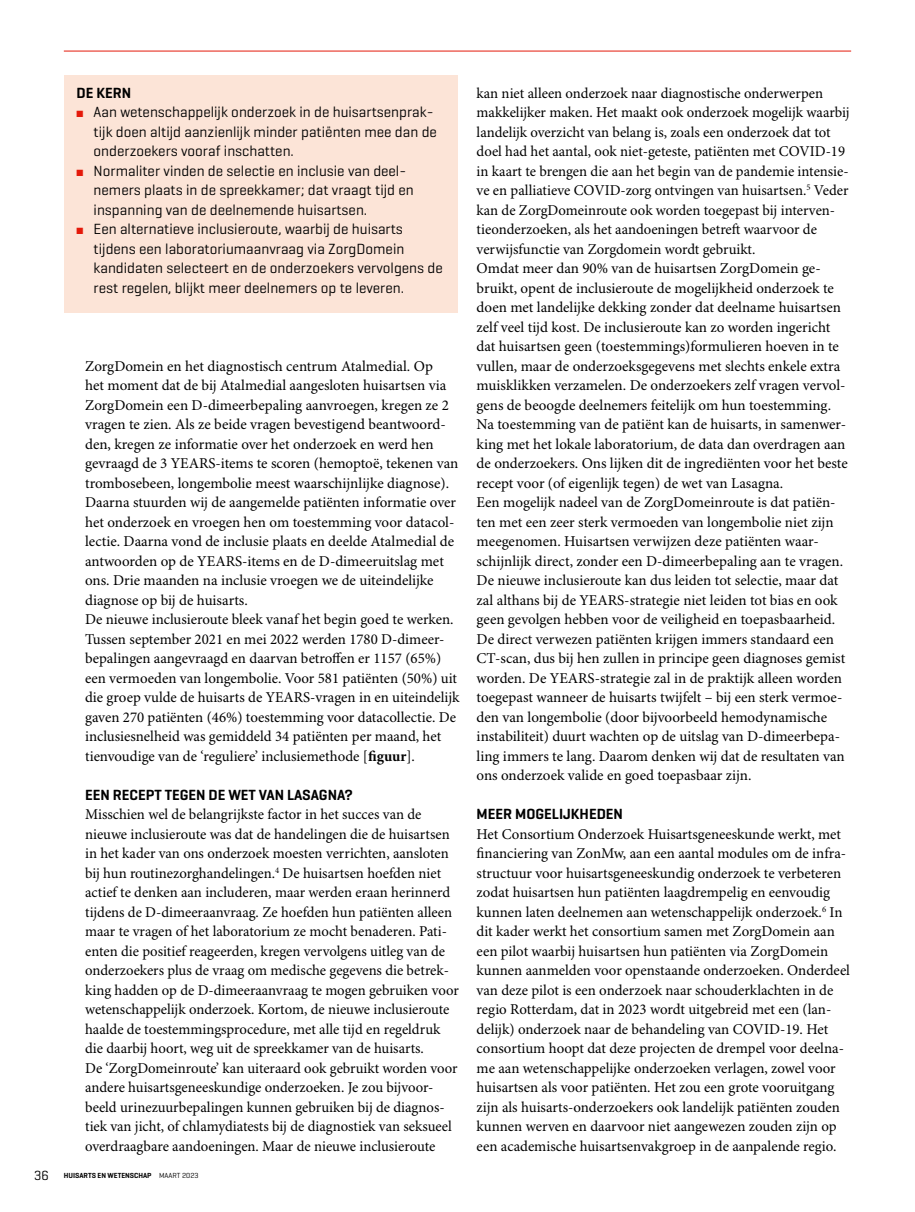
<style>
.page{position:relative;width:915px;height:1212px;background:#fff}
.page>*{position:absolute;margin:0;border:0;box-sizing:border-box;transform-origin:0 0}
.Para_broodtekst{font:15px/19.5px "Minion Pro";color:#000}
.t1{font:15px/19.5px "Geogrotesque";color:#000}
.SectionHeading_1_tus{font:600 15px "Geogrotesque";color:#000}
.Box_Heading_kader_ko{font:600 15px "Geogrotesque";color:#000}
.t2{font:600 7.5px "Geogrotesque";color:#000}
.s1{color:#e4190a}
.s2{font-weight:700}
.s3{font-weight:400;font-size:13.5px}
.s4{font-weight:400}
</style>
<div class="page">
<hr style="left:64px;top:51px;width:786px;height:1px;background:#e4190a">
<div style="left:64px;top:75px;width:393px;height:237px;background:#fce4d7"></div>
<p class="Box_Heading_kader_ko" style="left:77px;top:83px;width:56px">DE KERN</p>
<p class="t1" style="left:94px;top:102px;width:345px;text-indent:-17px"><span class="s1">■</span> Aan wetenschappelijk onderzoek in de huisartsenprak&shy;tijk doen altijd aanzienlijk minder patiënten mee dan de onderzoekers vooraf inschatten.</p>
<p class="t1" style="left:94px;top:160px;width:321px;text-indent:-17px"><span class="s1">■</span> Normaliter vinden de selectie en inclusie van deel&shy;nemers plaats in de spreekkamer; dat vraagt tijd en inspanning van de deelnemende huisartsen.</p>
<p class="t1" style="left:94px;top:219px;width:350px;text-indent:-17px"><span class="s1">■</span> Een alternatieve inclusieroute, waarbij de huisarts tijdens een laboratoriumaanvraag via ZorgDomein kandidaten selecteert en de onderzoekers vervolgens de rest regelen, blijkt meer deelnemers op te leveren.</p>
<p class="Para_broodtekst" style="left:85px;top:357px;width:374px">ZorgDomein en het diagnostisch centrum Atalmedial. Op<br>het moment dat de bij Atalmedial aangesloten huisartsen via ZorgDomein een D-dimeerbepaling aanvroegen, kregen ze 2 vragen te zien. Als ze beide vragen bevestigend beantwoord&shy;den, kregen ze informatie over het onderzoek en werd hen gevraagd de 3 YEARS-items te scoren (hemoptoë, tekenen van trombosebeen, longembolie meest waarschijnlijke diagnose).<br>Daarna stuurden wij de aangemelde patiënten informatie over het onderzoek en vroegen hen om toestemming voor datacol&shy;lectie. Daarna vond de inclusie plaats en deelde Atalmedial de antwoorden op de YEARS-items en de D-dimeeruitslag met ons. Drie maanden na inclusie vroegen we de uiteindelijke diagnose op bij de huisarts.</p>
<p class="Para_broodtekst" style="left:85px;top:610px;width:376px">De nieuwe inclusieroute bleek vanaf het begin goed te werken.<br>Tussen september 2021 en mei 2022 werden 1780 D-dimeer&shy;bepalingen aangevraagd en daarvan betroffen er 1157 (65%) een vermoeden van longembolie. Voor 581 patiënten (50%) uit die groep vulde de huisarts de YEARS-vragen in en uiteindelijk gaven 270 patiënten (46%) toestemming voor datacollectie. De inclusiesnelheid was gemiddeld 34 patiënten per maand, het tienvoudige van de ‘reguliere’ inclusiemethode [<span class="s2">figuur</span>].</p>
<p class="SectionHeading_1_tus" style="left:85px;top:785px;width:269px">EEN RECEPT TEGEN DE WET VAN LASAGNA?</p>
<p class="Para_broodtekst" style="left:85px;top:805px;width:375px">Misschien wel de belangrijkste factor in het succes van de nieuwe inclusieroute was dat de handelingen die de huisartsen in het kader van ons onderzoek moesten verrichten, aansloten bij hun routinezorghandelingen.<sup>4</sup> De huisartsen hoefden niet actief te denken aan includeren, maar werden eraan herinnerd tijdens de D-dimeeraanvraag. Ze hoefden hun patiënten alleen maar te vragen of het laboratorium ze mocht benaderen. Pati&shy;ënten die positief reageerden, kregen vervolgens uitleg van de onderzoekers plus de vraag om medische gegevens die betrek&shy;king hadden op de D-dimeeraanvraag te mogen gebruiken voor wetenschappelijk onderzoek. Kortom, de nieuwe inclusieroute haalde de toestemmingsprocedure, met alle tijd en regeldruk die daarbij hoort, weg uit de spreekkamer van de huisarts.</p>
<p class="Para_broodtekst" style="left:85px;top:1059px;width:374px">De ‘ZorgDomeinroute’ kan uiteraard ook gebruikt worden voor andere huisartsgeneeskundige onderzoeken. Je zou bijvoor&shy;beeld urinezuurbepalingen kunnen gebruiken bij de diagnos&shy;tiek van jicht, of chlamydiatests bij de diagnostiek van seksueel overdraagbare aandoeningen. Maar de nieuwe inclusieroute</p>
<p class="t2" style="left:34px;top:1171px;width:166px"><span class="s3">36</span> HUISARTS EN WETENSCHAP <span class="s4">maart 2023</span></p>
<p class="Para_broodtekst" style="left:476px;top:84px;width:374px">kan niet alleen onderzoek naar diagnostische onderwerpen makkelijker maken. Het maakt ook onderzoek mogelijk waarbij landelijk overzicht van belang is, zoals een onderzoek dat tot doel had het aantal, ook niet-geteste, patiënten met COVID-19 in kaart te brengen die aan het begin van de pandemie intensie&shy;ve en palliatieve COVID-zorg ontvingen van huisartsen.<sup>5</sup> Veder kan de ZorgDomeinroute ook worden toegepast bij interven&shy;tieonderzoeken, als het aandoeningen betreft waarvoor de verwijsfunctie van Zorgdomein wordt gebruikt.</p>
<p class="Para_broodtekst" style="left:476px;top:259px;width:372px">Omdat meer dan 90% van de huisartsen ZorgDomein ge&shy;bruikt, opent de inclusieroute de mogelijkheid onderzoek te doen met landelijke dekking zonder dat deelname huisartsen zelf veel tijd kost. De inclusieroute kan zo worden ingericht dat huisartsen geen (toestemmings)formulieren hoeven in te vullen, maar de onderzoeksgegevens met slechts enkele extra muisklikken verzamelen. De onderzoekers zelf vragen vervol&shy;gens de beoogde deelnemers feitelijk om hun toestemming.<br>Na toestemming van de patiënt kan de huisarts, in samenwer&shy;king met het lokale laboratorium, de data dan overdragen aan de onderzoekers. Ons lijken dit de ingrediënten voor het beste recept voor (of eigenlijk tegen) de wet van Lasagna.</p>
<p class="Para_broodtekst" style="left:476px;top:493px;width:370px">Een mogelijk nadeel van de ZorgDomeinroute is dat patiën&shy;ten met een zeer sterk vermoeden van longembolie niet zijn meegenomen. Huisartsen verwijzen deze patiënten waar&shy;schijnlijk direct, zonder een D-dimeerbepaling aan te vragen.<br>De nieuwe inclusieroute kan dus leiden tot selectie, maar dat zal althans bij de YEARS-strategie niet leiden tot bias en ook geen gevolgen hebben voor de veiligheid en toepasbaarheid.<br>De direct verwezen patiënten krijgen immers standaard een CT-scan, dus bij hen zullen in principe geen diagnoses gemist worden. De YEARS-strategie zal in de praktijk alleen worden toegepast wanneer de huisarts twijfelt – bij een sterk vermoe&shy;den van longembolie (door bijvoorbeeld hemodynamische instabiliteit) duurt wachten op de uitslag van D-dimeerbepa&shy;ling immers te lang. Daarom denken wij dat de resultaten van ons onderzoek valide en goed toepasbaar zijn.</p>
<p class="SectionHeading_1_tus" style="left:476px;top:805px;width:148px">MEER MOGELIJKHEDEN</p>
<p class="Para_broodtekst" style="left:476px;top:825px;width:375px">Het Consortium Onderzoek Huisartsgeneeskunde werkt, met financiering van ZonMw, aan een aantal modules om de infra&shy;structuur voor huisartsgeneeskundig onderzoek te verbeteren zodat huisartsen hun patiënten laagdrempelig en eenvoudig kunnen laten deelnemen aan wetenschappelijk onderzoek.<sup>6</sup> In dit kader werkt het consortium samen met ZorgDomein aan een pilot waarbij huisartsen hun patiënten via ZorgDomein kunnen aanmelden voor openstaande onderzoeken. Onderdeel van deze pilot is een onderzoek naar schouderklachten in de regio Rotterdam, dat in 2023 wordt uitgebreid met een (lan&shy;delijk) onderzoek naar de behandeling van COVID-19. Het consortium hoopt dat deze projecten de drempel voor deelna&shy;me aan wetenschappelijke onderzoeken verlagen, zowel voor huisartsen als voor patiënten. Het zou een grote vooruitgang zijn als huisarts-onderzoekers ook landelijk patiënten zouden kunnen werven en daarvoor niet aangewezen zouden zijn op een academische huisartsenvakgroep in de aanpalende regio.</p>
</div>
